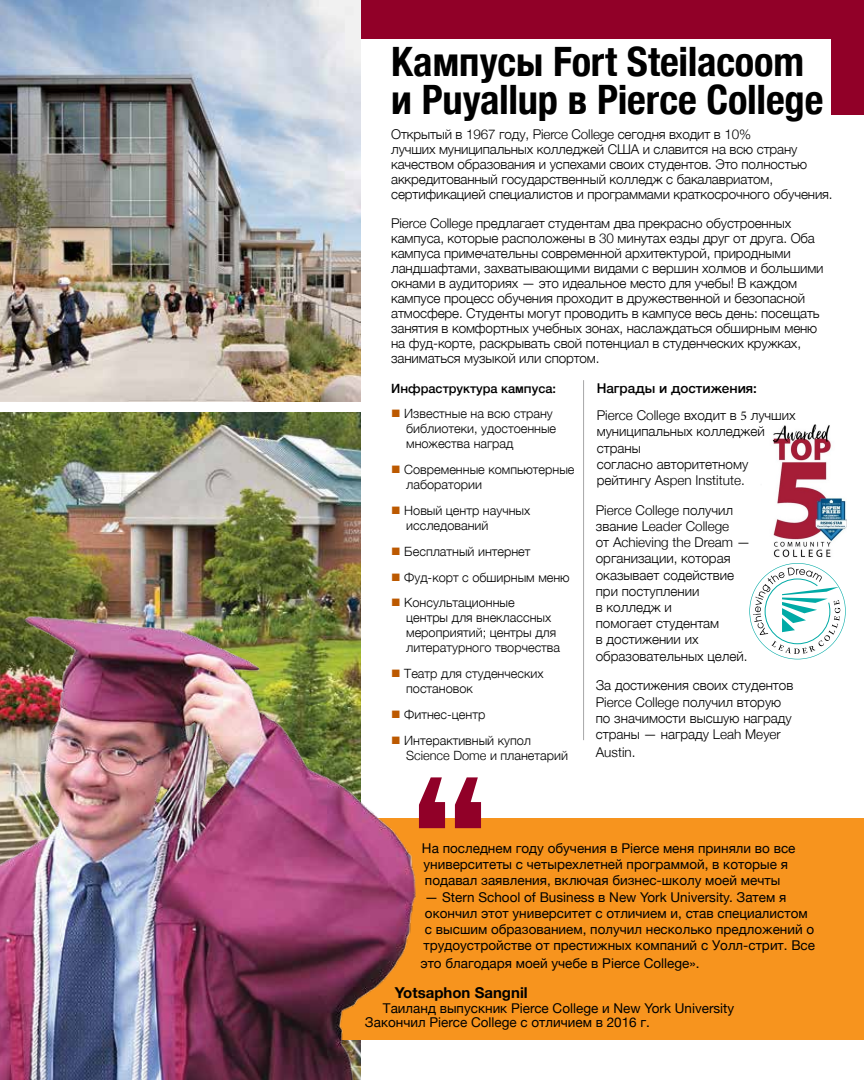
<style>
.page{position:relative;width:864px;height:1080px;background:#fff}
.page>*{position:absolute;margin:0;border:0;box-sizing:border-box;transform-origin:0 0}
.t1{font:700 condensed 40.5px/37.5px "Helvetica Neue";letter-spacing:-.005em;color:#000}
.t2{font:700 15px "Helvetica Neue";color:#000}
.t3{font:300 13.5px/16.2px "Helvetica Neue";letter-spacing:-.01em;color:#000}
.t4{font:13.5px/16.2px "Helvetica Neue";color:#000}
.t5{font:300 12.75px/15px "Helvetica Neue";color:#000}
.t6{font:500 12.75px "Helvetica Neue";color:#000}
.s1{color:#bc5900}
.s2{font-weight:500}
.s3{font-family:"Minion Pro";font-weight:400}
</style>
<div class="page">
<div style="left:362px;top:0;width:502px;height:114px;background:#910028"></div>
<div style="left:351px;top:40px;width:480px;height:82px;background:#fff"></div>
<img style="left:0;top:413px;width:361px;height:202px">
<div style="left:143px;top:819px;width:721px;height:221px;background:#f7941e"></div>
<img style="left:0;top:615px;width:417px;height:465px">
<svg style="left:419px;top:777px;width:62px;height:51px"></svg>
<hr style="left:583px;top:380px;width:1px;height:360px;background:#a7a7a8">
<svg style="left:749px;top:563px;width:97px;height:96px"></svg>
<img style="left:0;top:0;width:361px;height:402px">
<img style="left:772px;top:424px;width:75px;height:134px">
<h2 class="t1" style="left:391px;top:40px;width:434px">Кампусы Fort Steilacoom и Puyallup в Pierce College</h2>
<p class="t3" style="left:391px;top:126px;width:443px;line-height:15px">Открытый в 1967 году, Pierce College сегодня входит в 10%<br>лучших муниципальных колледжей США и славится на всю страну качеством образования и успехами своих студентов. Это полностью аккредитованный государственный колледж с бакалавриатом, сертификацией специалистов и программами краткосрочного обучения.</p>
<p class="t3" style="left:391px;top:215px;width:434px;line-height:15px">Pierce College предлагает студентам два прекрасно обустроенных кампуса, которые расположены в 30 минутах езды друг от друга. Оба кампуса примечательны современной архитектурой, природными ландшафтами, захватывающими видами с вершин холмов и большими окнами в аудиториях — это идеальное место для учебы! В каждом кампусе процесс обучения проходит в дружественной и безопасной атмосфере. Студенты могут проводить в кампусе весь день: посещать занятия в комфортных учебных зонах, наслаждаться обширным меню на фуд-корте, раскрывать свой потенциал в студенческих кружках, заниматься музыкой или спортом.</p>
<h3 class="t6" style="left:391px;top:378px;width:166px">Инфраструктура кампуса:</h3>
<p class="t5" style="left:406px;top:405px;width:152px;text-indent:-15px"><span class="s1">■</span> Известные на всю страну библиотеки, удостоенные множества наград</p>
<p class="t5" style="left:406px;top:461px;width:170px;text-indent:-15px"><span class="s1">■</span> Современные компьютерные лаборатории</p>
<p class="t5" style="left:406px;top:502px;width:126px;text-indent:-15px"><span class="s1">■</span> Новый центр научных исследований</p>
<p class="t5" style="left:391px;top:543px;width:141px"><span class="s1">■</span> Бесплатный интернет</p>
<p class="t5" style="left:391px;top:569px;width:180px"><span class="s1">■</span> Фуд-корт с обширным меню</p>
<p class="t5" style="left:406px;top:594px;width:155px;text-indent:-15px"><span class="s1">■</span> Консультационные<br>центры для внеклассных мероприятий; центры для литературного творчества</p>
<p class="t5" style="left:406px;top:665px;width:139px;text-indent:-15px"><span class="s1">■</span> Театр для студенческих постановок</p>
<p class="t5" style="left:391px;top:706px;width:96px"><span class="s1">■</span> Фитнес-центр</p>
<p class="t5" style="left:406px;top:732px;width:163px;text-indent:-15px"><span class="s1">■</span> Интерактивный купол<br>Science Dome и планетарий</p>
<p class="t3" style="left:597px;top:374px;width:201px;line-height:27px"><span class="s2">Награды и достижения:<br></span>Pierce College входит в <span class="s3">5</span> лучших</p>
<p class="t3" style="left:597px;top:422px;width:170px">муниципальных колледжей страны<br>согласно авторитетному рейтингу Aspen Institute.</p>
<p class="t3" style="left:596px;top:501px;width:156px">Pierce College получил звание Leader College<br>от Achieving the Dream — организации, которая оказывает содействие при поступлении<br>в колледж и<br>помогает студентам<br>в достижении их образовательных целей.</p>
<p class="t3" style="left:596px;top:676px;width:199px">За достижения своих студентов<br>Pierce College получил вторую по значимости высшую награду страны — награду Leah Meyer</p>
<p class="t3" style="left:596px;top:743px;width:41px">Austin.</p>
<p class="t4" style="left:422px;top:841px;width:375px">На последнем году обучения в Pierce меня приняли во все университеты с четырехлетней программой, в которые я подавал заявления, включая бизнес-школу моей мечты</p>
<p class="t4" style="left:423px;top:890px;width:393px">— Stern School of Business в New York University. Затем я окончил этот университет с отличием и, став специалистом с высшим образованием, получил несколько предложений о трудоустройстве от престижных компаний с Уолл-стрит. Все</p>
<p class="t4" style="left:420px;top:956px;width:281px">это благодаря моей учебе в Pierce College».</p>
<p class="t2" style="left:395px;top:981px;width:134px">Yotsaphon Sangnil</p>
<p class="t4" style="left:365px;top:1003px;width:371px;line-height:13.5px;text-indent:18px">Таиланд выпускник Pierce College и New York University<br>Закончил Pierce College с отличием в 2016 г.</p>
</div>
